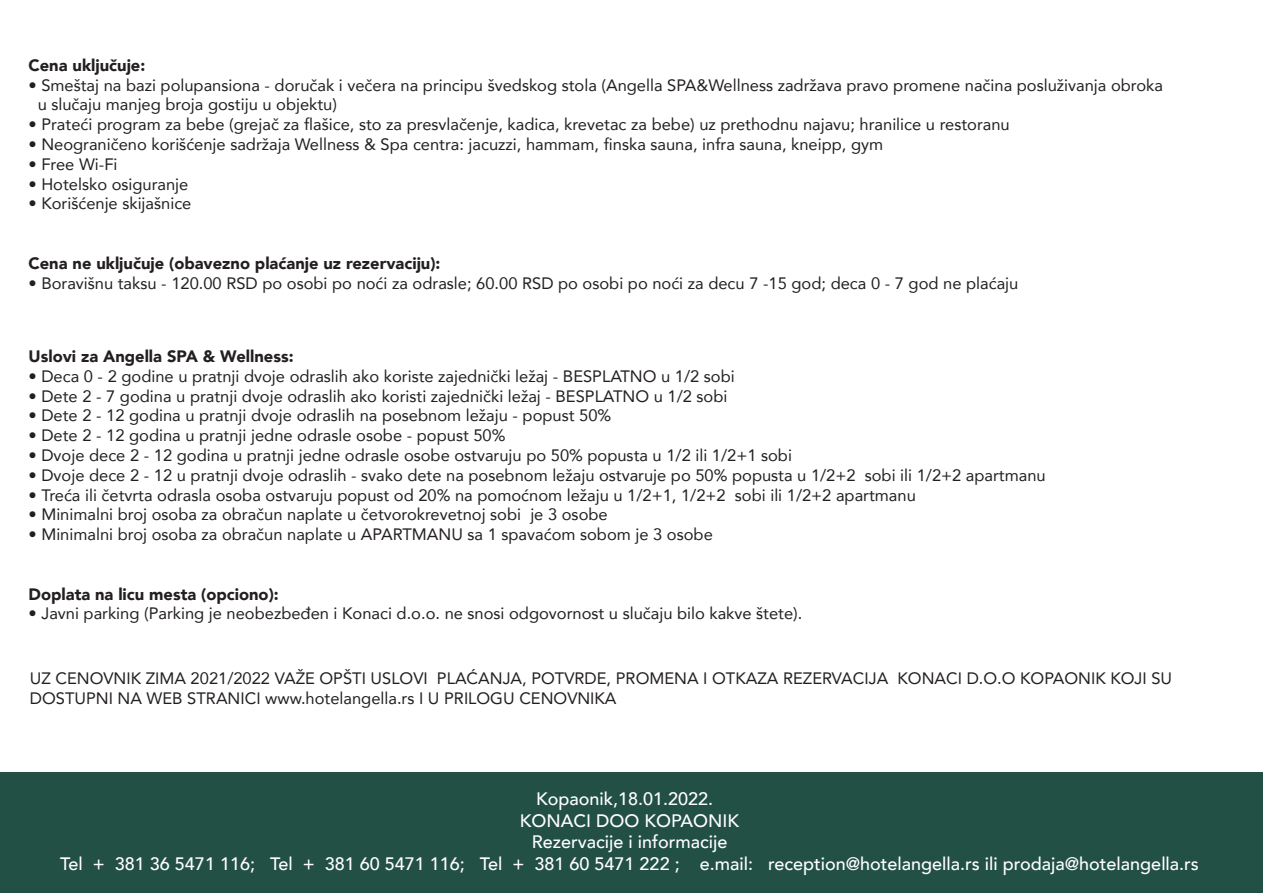
<style>
.page{position:relative;width:1263px;height:893px;background:#fff}
.page>*{position:absolute;margin:0;border:0;box-sizing:border-box;transform-origin:0 0}
.t1{font:500 18px/21.6px "Avenir";color:#fff;text-align:center}
.t2{font:16.5px/19.8px "Avenir";color:#231f20}
.t3{font:900 16.5px "Avenir";color:#231f20}
</style>
<div class="page">
<div style="left:0;top:773px;width:1263px;height:120px;background:#225045"></div>
<p class="t3" style="left:29px;top:51px;width:118px">Cena uključuje:</p>
<p class="t2" style="left:38px;top:74px;width:1127px;text-indent:-9px">• Smeštaj na bazi polupansiona - doručak i večera na principu švedskog stola (Angella SPA&amp;Wellness zadržava pravo promene načina posluživanja obroka u slučaju manjeg broja gostiju u objektu)</p>
<p class="t2" style="left:29px;top:114px;width:983px">• Prateći program za bebe (grejač za flašice, sto za presvlačenje, kadica, krevetac za bebe) uz prethodnu najavu; hranilice u restoranu</p>
<p class="t2" style="left:29px;top:134px;width:856px">• Neograničeno korišćenje sadržaja Wellness &amp; Spa centra: jacuzzi, hammam, finska sauna, infra sauna, kneipp, gym</p>
<p class="t2" style="left:29px;top:154px;width:90px">• Free Wi-Fi</p>
<p class="t2" style="left:29px;top:173px;width:161px">• Hotelsko osiguranje</p>
<p class="t2" style="left:29px;top:193px;width:164px">• Korišćenje skijašnice</p>
<p class="t3" style="left:29px;top:249px;width:413px">Cena ne uključuje (obavezno plaćanje uz rezervaciju):</p>
<p class="t2" style="left:29px;top:272px;width:991px">• Boravišnu taksu - 120.00 RSD po osobi po noći za odrasle; 60.00 RSD po osobi po noći za decu 7 -15 god; deca 0 - 7 god ne plaćaju</p>
<p class="t3" style="left:29px;top:342px;width:266px">Uslovi za Angella SPA &amp; Wellness:</p>
<p class="t2" style="left:29px;top:366px;width:708px">• Deca 0 - 2 godine u pratnji dvoje odraslih ako koriste zajednički ležaj - BESPLATNO u 1/2 sobi</p>
<p class="t2" style="left:29px;top:385px;width:700px">• Dete 2 - 7 godina u pratnji dvoje odraslih ako koristi zajednički ležaj - BESPLATNO u 1/2 sobi</p>
<p class="t2" style="left:29px;top:405px;width:584px">• Dete 2 - 12 godina u pratnji dvoje odraslih na posebnom ležaju - popust 50%</p>
<p class="t2" style="left:29px;top:425px;width:478px">• Dete 2 - 12 godina u pratnji jedne odrasle osobe - popust 50%</p>
<p class="t2" style="left:29px;top:445px;width:765px">• Dvoje dece 2 - 12 godina u pratnji jedne odrasle osobe ostvaruju po 50% popusta u 1/2 ili 1/2+1 sobi</p>
<p class="t2" style="left:29px;top:465px;width:1019px">• Dvoje dece 2 - 12 u pratnji dvoje odraslih - svako dete na posebnom ležaju ostvaruje po 50% popusta u 1/2+2 sobi ili 1/2+2 apartmanu</p>
<p class="t2" style="left:29px;top:484px;width:889px">• Treća ili četvrta odrasla osoba ostvaruju popust od 20% na pomoćnom ležaju u 1/2+1, 1/2+2 sobi ili 1/2+2 apartmanu</p>
<p class="t2" style="left:29px;top:504px;width:581px">• Minimalni broj osoba za obračun naplate u četvorokrevetnoj sobi je 3 osobe</p>
<p class="t2" style="left:29px;top:524px;width:686px">• Minimalni broj osoba za obračun naplate u APARTMANU sa 1 spavaćom sobom je 3 osobe</p>
<p class="t3" style="left:29px;top:580px;width:252px">Doplata na licu mesta (opciono):</p>
<p class="t2" style="left:29px;top:603px;width:775px">• Javni parking (Parking je neobezbeđen i Konaci d.o.o. ne snosi odgovornost u slučaju bilo kakve štete).</p>
<p class="t2" style="left:30px;top:668px;width:1144px">UZ CENOVNIK ZIMA 2021/2022 VAŽE OPŠTI USLOVI PLAĆANJA, POTVRDE, PROMENA I OTKAZA REZERVACIJA KONACI D.O.O KOPAONIK KOJI SU<br>DOSTUPNI NA WEB STRANICI www.hotelangella.rs I U PRILOGU CENOVNIKA</p>
<p class="t1" style="left:60px;top:787px;width:1140px">Kopaonik,18.01.2022.<br>KONACI DOO KOPAONIK<br>Rezervacije i informacije<br>Tel + 381 36 5471 116; Tel + 381 60 5471 116; Tel + 381 60 5471 222 ; e.mail: reception@hotelangella.rs ili prodaja@hotelangella.rs</p>
</div>
